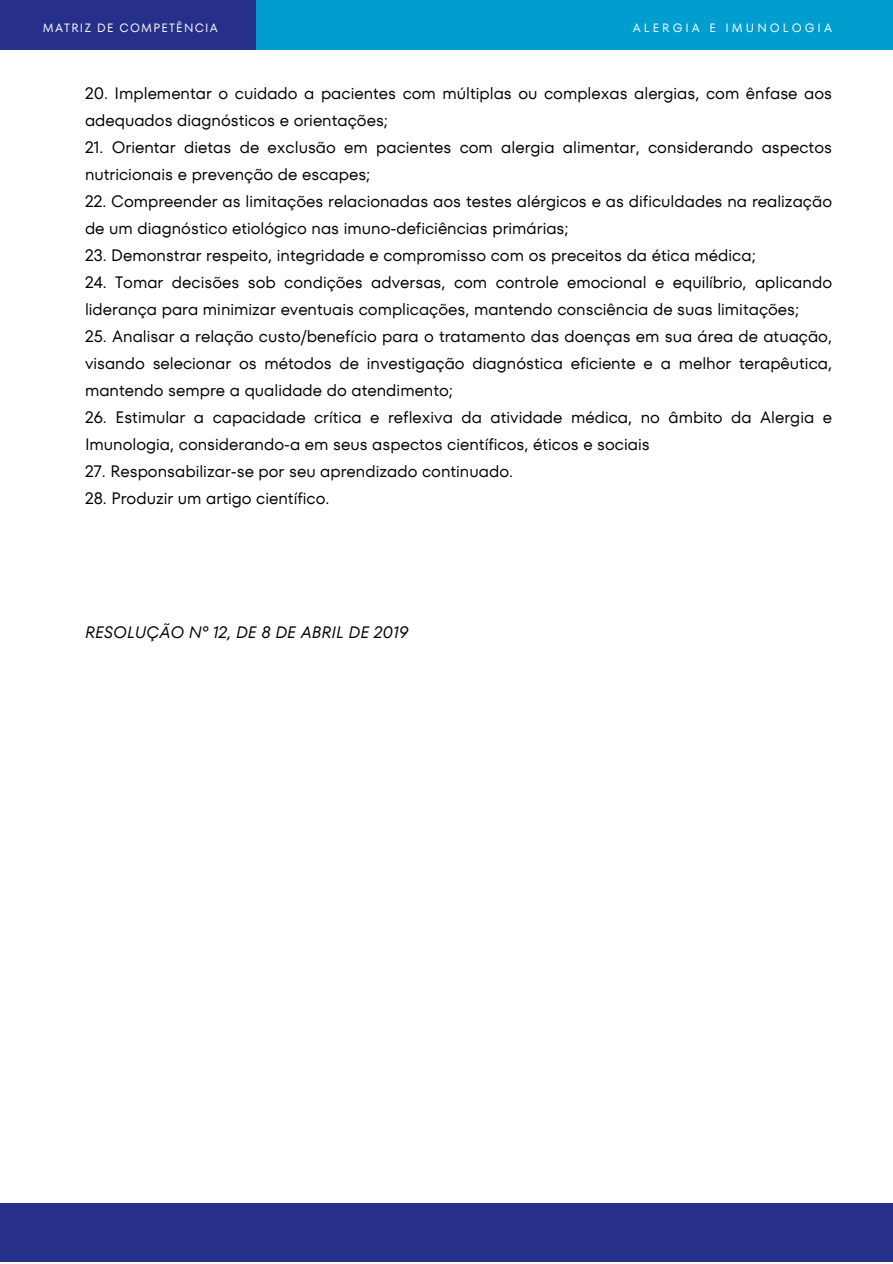
<style>
.page{position:relative;width:893px;height:1264px;background:#fff}
.page>*{position:absolute;margin:0;border:0;box-sizing:border-box;transform-origin:0 0}
.t1{font:16.5px/27px "TT Fors";color:#000}
.t2{font:italic 16.5px "TT Fors";color:#000}
.t3{font:12px "TT Fors";letter-spacing:.105em;color:#fff}
.t4{font:12px "TT Fors";letter-spacing:.26em;color:#fff}
</style>
<div class="page">
<div style="left:0;top:0;width:310px;height:49px;background:#262f8a"></div>
<div style="left:256px;top:0;width:636px;height:49px;background:#009ecf"></div>
<div style="left:0;top:1203px;width:892px;height:59px;background:#262f8a"></div>
<p class="t3" style="left:43px;top:19px;width:177px">MATRIZ DE COMPETÊNCIA</p>
<p class="t4" style="left:632px;top:19px;width:201px">ALERGIA E IMUNOLOGIA</p>
<p class="t1" style="left:85px;top:79px;width:748px">20. Implementar o cuidado a pacientes com múltiplas ou complexas alergias, com ênfase aos adequados diagnósticos e orientações;</p>
<p class="t1" style="left:85px;top:133px;width:748px">21. Orientar dietas de exclusão em pacientes com alergia alimentar, considerando aspectos nutricionais e prevenção de escapes;</p>
<p class="t1" style="left:85px;top:187px;width:748px">22. Compreender as limitações relacionadas aos testes alérgicos e as dificuldades na realização de um diagnóstico etiológico nas imuno-deficiências primárias;</p>
<p class="t1" style="left:85px;top:241px;width:672px">23. Demonstrar respeito, integridade e compromisso com os preceitos da ética médica;</p>
<p class="t1" style="left:85px;top:268px;width:748px">24. Tomar decisões sob condições adversas, com controle emocional e equilíbrio, aplicando liderança para minimizar eventuais complicações, mantendo consciência de suas limitações;</p>
<p class="t1" style="left:85px;top:322px;width:748px;text-align:justify">25. Analisar a relação custo/benefício para o tratamento das doenças em sua área de atuação, visando selecionar os métodos de investigação diagnóstica eficiente e a melhor terapêutica, mantendo sempre a qualidade do atendimento;</p>
<p class="t1" style="left:85px;top:403px;width:748px">26. Estimular a capacidade crítica e reflexiva da atividade médica, no âmbito da Alergia e<br>Imunologia, considerando-a em seus aspectos científicos, éticos e sociais</p>
<p class="t1" style="left:85px;top:457px;width:429px">27. Responsabilizar-se por seu aprendizado continuado.</p>
<p class="t1" style="left:85px;top:484px;width:246px">28. Produzir um artigo científico.</p>
<p class="t2" style="left:85px;top:621px;width:325px">RESOLUÇÃO Nº 12, DE 8 DE ABRIL DE 2019</p>
</div>
